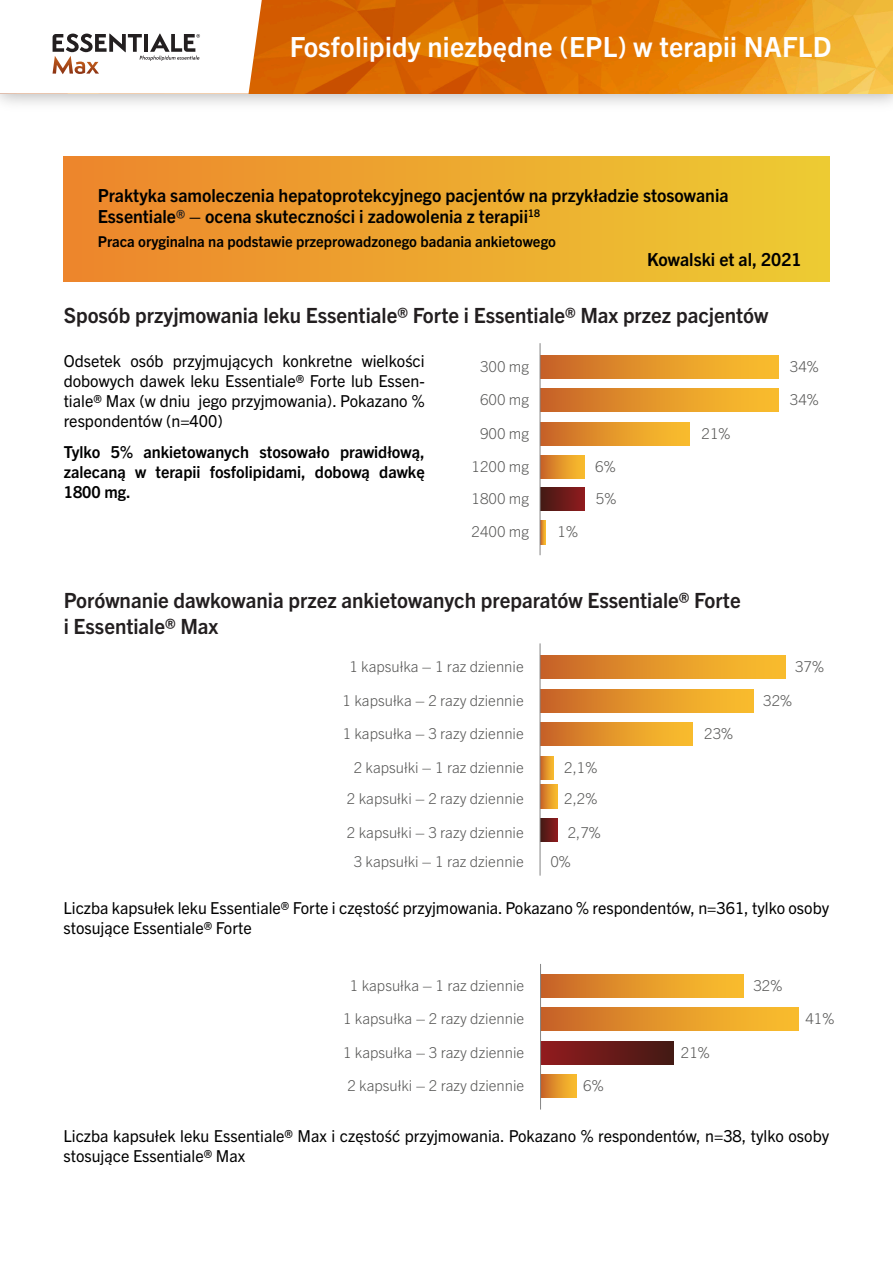
<style>
.page{position:relative;width:893px;height:1263px;background:#fff}
.page>*{position:absolute;margin:0;border:0;box-sizing:border-box;transform-origin:0 0}
.t1{font:700 27.75px "Trade Gothic Next LT Pro";letter-spacing:.01em;color:#fff}
.t2{font:700 21px/25.2px "Trade Gothic Next LT Pro";color:#231f20}
.t3{font:700 18px/21.6px "Trade Gothic Next LT Pro";color:#000}
.t4{font:16.5px/19.8px "Trade Gothic Next LT Pro";color:#000}
.t5{font:700 16.5px/19.8px "Trade Gothic Next LT Pro";color:#000;text-align:justify}
.t6{font:300 15px/29.2px "Trade Gothic Next LT Pro";color:#575756;text-align:center}
.t7{font:700 15px "Trade Gothic Next LT Pro";color:#000}
.s1{color:#231f20}
</style>
<div class="page">
<img style="left:262px;top:0;width:631px;height:94px">
<svg style="left:0;top:0;width:262px;height:94px"></svg>
<div style="left:64px;top:156px;width:765px;height:126px;background:linear-gradient(to right,#ed852c,#edcb33)"></div>
<div style="left:540px;top:355px;width:238px;height:23px;background:linear-gradient(to right,#c96628,#fdc42e)"></div>
<div style="left:540px;top:389px;width:238px;height:23px;background:linear-gradient(to right,#c96628,#fdc42e)"></div>
<div style="left:540px;top:422px;width:149px;height:23px;background:linear-gradient(to right,#c96628,#fdc52e)"></div>
<div style="left:540px;top:455px;width:45px;height:24px;background:linear-gradient(to right,#c96628,#fdc52e)"></div>
<svg style="left:541px;top:521px;width:4px;height:23px"></svg>
<div style="left:540px;top:487px;width:45px;height:24px;background:linear-gradient(to right,#421a14,#911b1e)"></div>
<hr style="left:540px;top:343px;width:1px;height:212px;background:#858585">
<div style="left:540px;top:656px;width:246px;height:23px;background:linear-gradient(to right,#c96628,#fdc42e)"></div>
<div style="left:540px;top:689px;width:213px;height:23px;background:linear-gradient(to right,#c96628,#fdc52e)"></div>
<div style="left:540px;top:722px;width:153px;height:24px;background:linear-gradient(to right,#c96628,#fdc52e)"></div>
<svg style="left:541px;top:756px;width:13px;height:23px"></svg>
<svg style="left:541px;top:785px;width:16px;height:23px"></svg>
<svg style="left:541px;top:818px;width:16px;height:24px"></svg>
<hr style="left:540px;top:643px;width:1px;height:233px;background:#858585">
<div style="left:540px;top:974px;width:203px;height:23px;background:linear-gradient(to right,#c96528,#fdc52e)"></div>
<div style="left:540px;top:1008px;width:259px;height:23px;background:linear-gradient(to right,#c96628,#fdc52e)"></div>
<div style="left:540px;top:1041px;width:133px;height:23px;background:linear-gradient(to right,#931b1e,#431a14)"></div>
<div style="left:540px;top:1074px;width:36px;height:24px;background:linear-gradient(to right,#c86428,#fbc02d)"></div>
<hr style="left:540px;top:964px;width:1px;height:145px;background:#858585">
<h1 class="t1" style="left:290px;top:28px;width:543px">Fosfolipidy niezbędne (EPL) w terapii NAFLD</h1>
<p class="t3" style="left:98px;top:183px;width:632px">Praktyka samoleczenia hepatoprotekcyjnego pacjentów na przykładzie stosowania<br>Essentiale<span class="s1">®</span> – ocena skuteczności i zadowolenia z terapii<sup>18</sup></p>
<p class="t7" style="left:98px;top:231px;width:460px">Praca oryginalna na podstawie przeprowadzonego badania ankietowego</p>
<p class="t3" style="left:647px;top:248px;width:156px">Kowalski et al, 2021</p>
<p class="t2" style="left:64px;top:301px;width:706px">Sposób przyjmowania leku Essentiale® Forte i Essentiale® Max przez pacjentów</p>
<p class="t4" style="left:64px;top:350px;width:362px;text-align:justify">Odsetek osób przyjmujących konkretne wielkości dobowych dawek leku Essentiale® Forte lub Essen&shy;tiale® Max (w dniu jego przyjmowania). Pokazano % respondentów (n=400)</p>
<p class="t5" style="left:64px;top:441px;width:362px">Tylko 5% ankietowanych stosowało prawidłową, zalecaną w terapii fosfolipidami, dobową dawkę 1800 mg.</p>
<p class="t6" style="left:480px;top:351px;width:51px">300 mg</p>
<p class="t6" style="left:790px;top:351px;width:30px">34%</p>
<p class="t6" style="left:480px;top:384px;width:51px">600 mg</p>
<p class="t6" style="left:790px;top:384px;width:30px">34%</p>
<p class="t6" style="left:480px;top:417px;width:51px">900 mg</p>
<p class="t6" style="left:701px;top:417px;width:30px">21%</p>
<p class="t6" style="left:471px;top:451px;width:59px">1200 mg</p>
<p class="t6" style="left:595px;top:451px;width:22px">6%</p>
<p class="t6" style="left:471px;top:483px;width:59px">1800 mg</p>
<p class="t6" style="left:596px;top:483px;width:22px">5%</p>
<p class="t6" style="left:471px;top:516px;width:59px">2400 mg</p>
<p class="t6" style="left:557px;top:516px;width:22px">1%</p>
<p class="t2" style="left:64px;top:587px;width:678px">Porównanie dawkowania przez ankietowanych preparatów Essentiale® Forte i Essentiale® Max</p>
<p class="t6" style="left:349px;top:651px;width:176px">1 kapsułka – 1 raz dziennie</p>
<p class="t6" style="left:343px;top:685px;width:183px">1 kapsułka – 2 razy dziennie</p>
<p class="t6" style="left:343px;top:718px;width:183px">1 kapsułka – 3 razy dziennie</p>
<p class="t6" style="left:704px;top:718px;width:30px">23%</p>
<p class="t6" style="left:354px;top:751px;width:172px">2 kapsułki – 1 raz dziennie</p>
<p class="t6" style="left:564px;top:751px;width:35px">2,1%</p>
<p class="t6" style="left:347px;top:783px;width:178px">2 kapsułki – 2 razy dziennie</p>
<p class="t6" style="left:564px;top:783px;width:35px">2,2%</p>
<p class="t6" style="left:347px;top:817px;width:178px">2 kapsułki – 3 razy dziennie<br>3 kapsułki – 1 raz dziennie</p>
<p class="t6" style="left:550px;top:817px;width:52px;text-align:left;text-indent:17px">2,7%<br>0%</p>
<p class="t6" style="left:795px;top:651px;width:30px">37%</p>
<p class="t6" style="left:763px;top:685px;width:30px">32%</p>
<p class="t4" style="left:63px;top:897px;width:767px">Liczba kapsułek leku Essentiale® Forte i częstość przyjmowania. Pokazano % respondentów, n=361, tylko osoby stosujące Essentiale® Forte</p>
<p class="t6" style="left:350px;top:970px;width:176px">1 kapsułka – 1 raz dziennie</p>
<p class="t6" style="left:343px;top:1003px;width:183px">1 kapsułka – 2 razy dziennie</p>
<p class="t6" style="left:343px;top:1036px;width:183px">1 kapsułka – 3 razy dziennie</p>
<p class="t6" style="left:681px;top:1036px;width:30px">21%</p>
<p class="t6" style="left:347px;top:1070px;width:178px">2 kapsułki – 2 razy dziennie</p>
<p class="t6" style="left:583px;top:1070px;width:22px">6%</p>
<p class="t6" style="left:753px;top:970px;width:30px">32%</p>
<p class="t6" style="left:805px;top:1003px;width:30px">41%</p>
<p class="t4" style="left:63px;top:1125px;width:767px">Liczba kapsułek leku Essentiale® Max i częstość przyjmowania. Pokazano % respondentów, n=38, tylko osoby stosujące Essentiale® Max</p>
</div>
